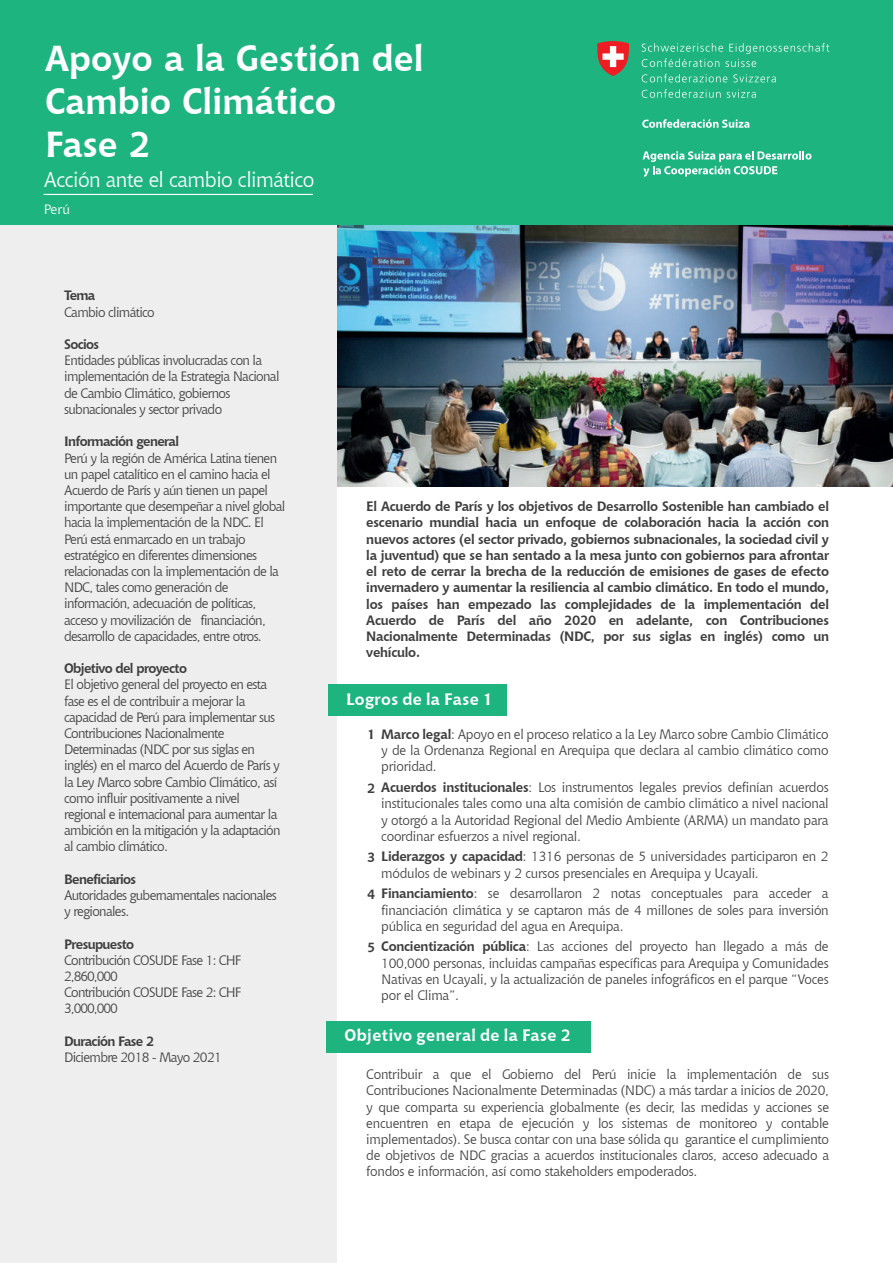
<style>
.page{position:relative;width:893px;height:1263px;background:#fff}
.page>*{position:absolute;margin:0;border:0;box-sizing:border-box;transform-origin:0 0}
.t1{font:700 36px/43.2px "Chianti BT";color:#fff}
.t2{font:21px "Chianti BT";letter-spacing:-.025em;color:#fff}
.t3{font:700 16.5px "Chianti BT";letter-spacing:.025em;color:#fff}
.t4{font:13.5px/16.2px "Chianti BT";letter-spacing:-.05em;color:#3e3e3f}
.t5{font:700 13.5px/16.2px "Chianti BT";letter-spacing:-.05em;color:#3e3e3f;text-align:justify}
.t6{font:13.5px/16.2px "Chianti BT";letter-spacing:-.02em;color:#3e3e3f}
.t7{font:13.5px "Chianti BT";color:#fff}
.s1{font-weight:700}
</style>
<div class="page">
<img style="left:336px;top:225px;width:557px;height:262px">
<div style="left:0;top:0;width:336px;height:1263px;background:#eeeeef"></div>
<div style="left:0;top:0;width:893px;height:225px;background:#1db480"></div>
<hr style="left:44px;top:194px;width:269px;height:1px;background:#fff">
<div style="left:328px;top:684px;width:179px;height:31px;background:#1db480"></div>
<div style="left:327px;top:1021px;width:264px;height:31px;background:#1db480"></div>
<svg style="left:642px;top:43px;width:187px;height:24px"></svg>
<svg style="left:642px;top:74px;width:85px;height:8px"></svg>
<svg style="left:733px;top:74px;width:43px;height:8px"></svg>
<svg style="left:642px;top:89px;width:79px;height:9px"></svg>
<svg style="left:727px;top:90px;width:29px;height:8px"></svg>
<svg style="left:597px;top:41px;width:32px;height:35px"></svg>
<svg style="left:643px;top:151px;width:168px;height:26px"></svg>
<svg style="left:642px;top:119px;width:107px;height:9px"></svg>
<h1 class="t1" style="left:45px;top:35px;width:380px">Apoyo a la Gestión del<br>Cambio Climático<br>Fase 2</h1>
<h2 class="t2" style="left:44px;top:166px;width:272px">Acción ante el cambio climático</h2>
<p class="t7" style="left:44px;top:200px;width:28px">Perú</p>
<p class="t5" style="left:64px;top:287px;width:33px">Tema</p>
<p class="t4" style="left:64px;top:303px;width:92px">Cambio climático</p>
<p class="t5" style="left:64px;top:336px;width:37px">Socios</p>
<p class="t4" style="left:64px;top:352px;width:217px">Entidades públicas involucradas con la implementación de la Estrategia Nacional de Cambio Climático, gobiernos subnacionales y sector privado</p>
<p class="t5" style="left:64px;top:433px;width:117px">Información general</p>
<p class="t4" style="left:64px;top:449px;width:223px">Perú y la región de América Latina tienen un papel catalítico en el camino hacia el Acuerdo de París y aún tienen un papel importante que desempeñar a nivel global hacia la implementación de la NDC. El Perú está enmarcado en un trabajo estratégico en diferentes dimensiones relacionadas con la implementación de la NDC, tales como generación de información, adecuación de políticas, acceso y movilización de financiación, desarrollo de capacidades, entre otros.</p>
<p class="t5" style="left:64px;top:660px;width:124px">Objetivo del proyecto</p>
<p class="t4" style="left:64px;top:676px;width:218px">El objetivo general del proyecto en esta fase es el de contribuir a mejorar la capacidad de Perú para implementar sus Contribuciones Nacionalmente Determinadas (NDC por sus siglas en inglés) en el marco del Acuerdo de París y la Ley Marco sobre Cambio Climático, así como influir positivamente a nivel regional e internacional para aumentar la ambición en la mitigación y la adaptación al cambio climático.</p>
<p class="t5" style="left:64px;top:870px;width:74px">Beneficiarios</p>
<p class="t4" style="left:64px;top:887px;width:214px">Autoridades gubernamentales nacionales y regionales.</p>
<p class="t5" style="left:64px;top:935px;width:72px">Presupuesto</p>
<p class="t4" style="left:64px;top:951px;width:179px">Contribución COSUDE Fase 1: CHF<br>2,860,000<br>Contribución COSUDE Fase 2: CHF<br>3,000,000</p>
<p class="t5" style="left:64px;top:1032px;width:92px">Duración Fase 2</p>
<p class="t4" style="left:64px;top:1049px;width:159px">Diciembre 2018 - Mayo 2021</p>
<p class="t5" style="left:366px;top:498px;width:464px">El Acuerdo de París y los objetivos de Desarrollo Sostenible han cambiado el escenario mundial hacia un enfoque de colaboración hacia la acción con nuevos actores (el sector privado, gobiernos subnacionales, la sociedad civil y la juventud) que se han sentado a la mesa junto con gobiernos para afrontar el reto de cerrar la brecha de la reducción de emisiones de gases de efecto invernadero y aumentar la resiliencia al cambio climático. En todo el mundo, los países han empezado las complejidades de la implementación del Acuerdo de París del año 2020 en adelante, con Contribuciones Nacionalmente Determinadas (NDC, por sus siglas en inglés) como un vehículo.</p>
<p class="t3" style="left:346px;top:687px;width:148px">Logros de la Fase 1</p>
<p class="t4" style="left:381px;top:726px;width:449px;text-align:justify;text-indent:-14px"><span class="s1">1 Marco legal</span>: Apoyo en el proceso relatico a la Ley Marco sobre Cambio Climático y de la Ordenanza Regional en Arequipa que declara al cambio climático como prioridad.</p>
<p class="t4" style="left:381px;top:779px;width:449px;text-align:justify;text-indent:-14px"><span class="s1">2 Acuerdos institucionales</span>: Los instrumentos legales previos definían acuerdos institucionales tales como una alta comisión de cambio climático a nivel nacional y otorgó a la Autoridad Regional del Medio Ambiente (ARMA) un mandato para coordinar esfuerzos a nivel regional.</p>
<p class="t6" style="left:381px;top:848px;width:449px;text-indent:-14px"><span class="s1">3 Liderazgos y capacidad</span>: 1316 personas de 5 universidades participaron en 2 módulos de webinars y 2 cursos presenciales en Arequipa y Ucayali.</p>
<p class="t4" style="left:381px;top:885px;width:449px;text-align:justify;text-indent:-14px"><span class="s1">4 Financiamiento</span>: se desarrollaron 2 notas conceptuales para acceder a financiación climática y se captaron más de 4 millones de soles para inversión pública en seguridad del agua en Arequipa.</p>
<p class="t4" style="left:381px;top:938px;width:449px;text-align:justify;text-indent:-14px"><span class="s1">5 Concientización pública</span>: Las acciones del proyecto han llegado a más de 100,000 personas, incluidas campañas específicas para Arequipa y Comunidades Nativas en Ucayali, y la actualización de paneles infográficos en el parque “Voces por el Clima”.</p>
<p class="t3" style="left:344px;top:1024px;width:228px">Objetivo general de la Fase 2</p>
<p class="t4" style="left:366px;top:1066px;width:464px;text-align:justify">Contribuir a que el Gobierno del Perú inicie la implementación de sus Contribuciones Nacionalmente Determinadas (NDC) a más tardar a inicios de 2020, y que comparta su experiencia globalmente (es decir, las medidas y acciones se encuentren en etapa de ejecución y los sistemas de monitoreo y contable implementados). Se busca contar con una base sólida qu garantice el cumplimiento de objetivos de NDC gracias a acuerdos institucionales claros, acceso adecuado a fondos e información, así como stakeholders empoderados.</p>
</div>
